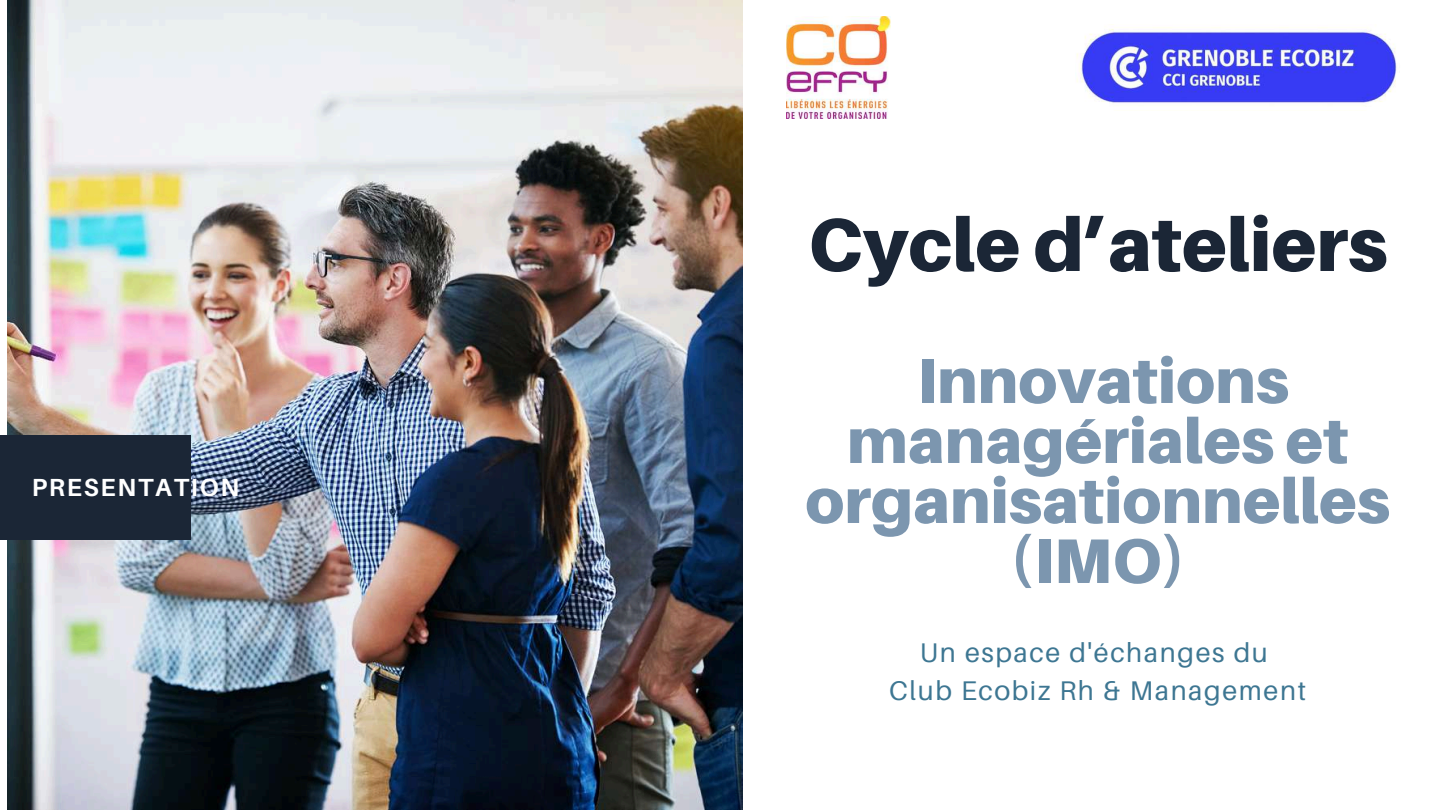
<style>
.page{position:relative;width:1440px;height:810px;background:#fff}
.page>*{position:absolute;margin:0;border:0;box-sizing:border-box;transform-origin:0 0}
.t1{font:900 75px "Aileron";color:#1b2636}
.t2{font:900 63px/60px "Aileron";color:#7c96af;text-align:center}
.t3{font:27px/37.5px "Aileron";letter-spacing:.06em;color:#3d7692;text-align:center}
.t4{font:700 24.8px "Aileron";letter-spacing:.07em;color:#fff}
</style>
<div class="page">
<img style="left:1076px;top:24px;width:321px;height:79px">
<img style="left:786px;top:16px;width:104px;height:103px">
<img style="left:8px;top:0;width:735px;height:810px">
<div style="left:0;top:435px;width:190px;height:105px;background:#1b2636"></div>
<p class="t4" style="left:32px;top:472px;width:209px">PRESENTATION</p>
<p class="t1" style="left:808px;top:198px;width:581px">Cycle d’ateliers</p>
<p class="t2" style="left:805px;top:350px;width:586px">Innovations managériales et organisationnelles (IMO)</p>
<p class="t3" style="left:889px;top:634px;width:419px">Un espace d'échanges du<br>Club Ecobiz Rh &amp; Management</p>
</div>
